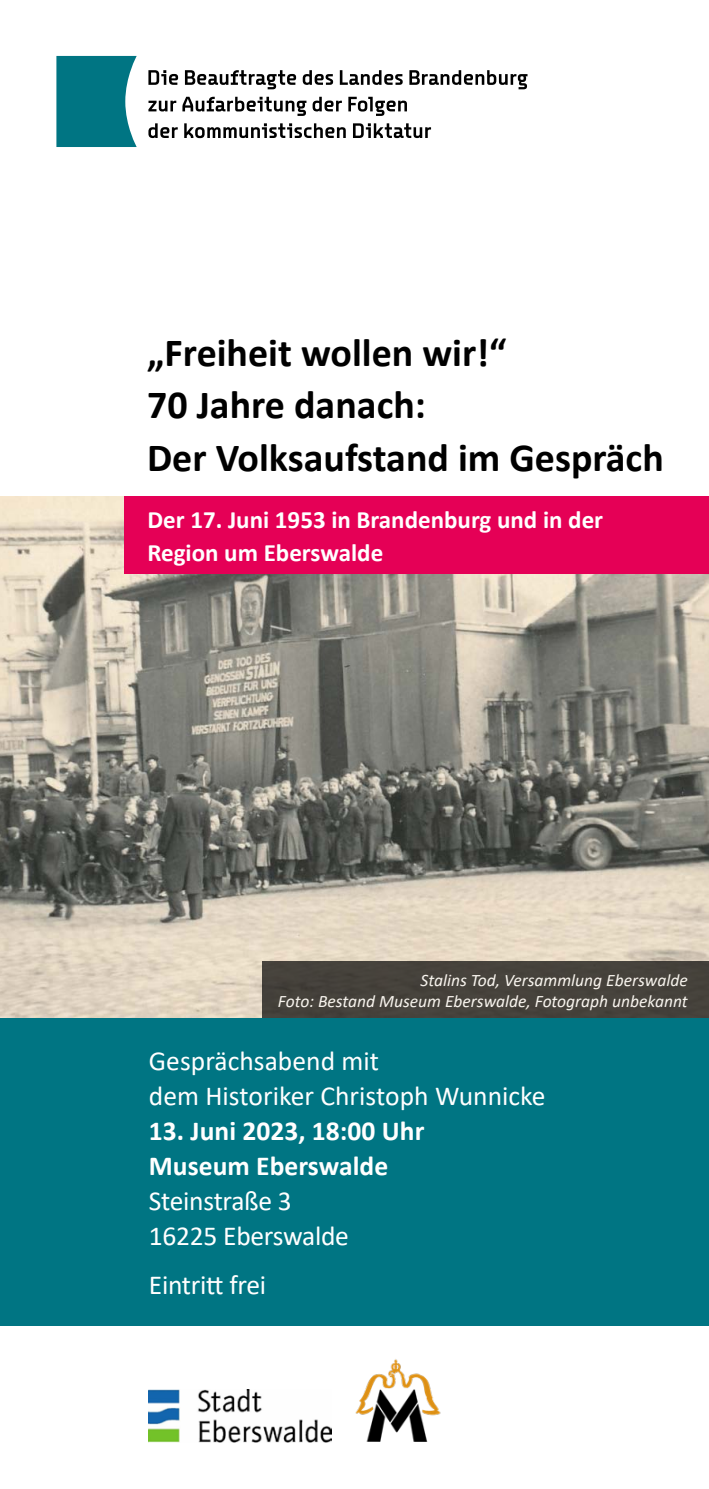
<style>
.page{position:relative;width:709px;height:1489px;background:#fff}
.page>*{position:absolute;margin:0;border:0;box-sizing:border-box;transform-origin:0 0}
.t1{font:700 40px/52.5px "Calibri";color:#000}
.t2{font:27.5px/35px "Calibri";letter-spacing:-.01em;color:#fff}
.t3{font:700 27.5px/35px "Calibri";color:#fff}
.t4{font:700 25px/32.5px "Calibri";color:#fff}
.t5{font:italic 17.5px/21px "Calibri";color:#fff;text-align:right}
</style>
<div class="page">
<div style="left:0;top:1018px;width:709px;height:307px;background:#007583"></div>
<img style="left:0;top:496px;width:709px;height:521px">
<svg style="left:148px;top:70px;width:379px;height:19px"></svg>
<svg style="left:148px;top:97px;width:259px;height:19px"></svg>
<svg style="left:148px;top:123px;width:283px;height:15px"></svg>
<svg style="left:56px;top:56px;width:81px;height:91px;background:#1a838f"></svg>
<div style="left:125px;top:496px;width:584px;height:78px;background:#e50056"></div>
<div style="left:262px;top:961px;width:447px;height:57px;background:#46423b"></div>
<img style="left:355px;top:1359px;width:86px;height:81px">
<img style="left:149px;top:1389px;width:182px;height:53px">
<h1 class="t1" style="left:147px;top:326px;width:518px">„Freiheit wollen wir!“<br>70 Jahre danach:<br>Der Volksaufstand im Gespräch</h1>
<p class="t4" style="left:147px;top:503px;width:457px">Der 17. Juni 1953 in Brandenburg und in der<br>Region um Eberswalde</p>
<p class="t5" style="left:278px;top:968px;width:411px">Stalins Tod, Versammlung Eberswalde<br>Foto: Bestand Museum Eberswalde, Fotograph unbekannt</p>
<p class="t2" style="left:149px;top:1042px;width:398px">Gesprächsabend mit<br>dem Historiker Christoph Wunnicke</p>
<p class="t3" style="left:149px;top:1112px;width:277px">13. Juni 2023, 18:00 Uhr<br>Museum Eberswalde</p>
<p class="t2" style="left:149px;top:1182px;width:202px">Steinstraße 3<br>16225 Eberswalde</p>
<p class="t2" style="left:149px;top:1266px;width:119px">Eintritt frei</p>
</div>
